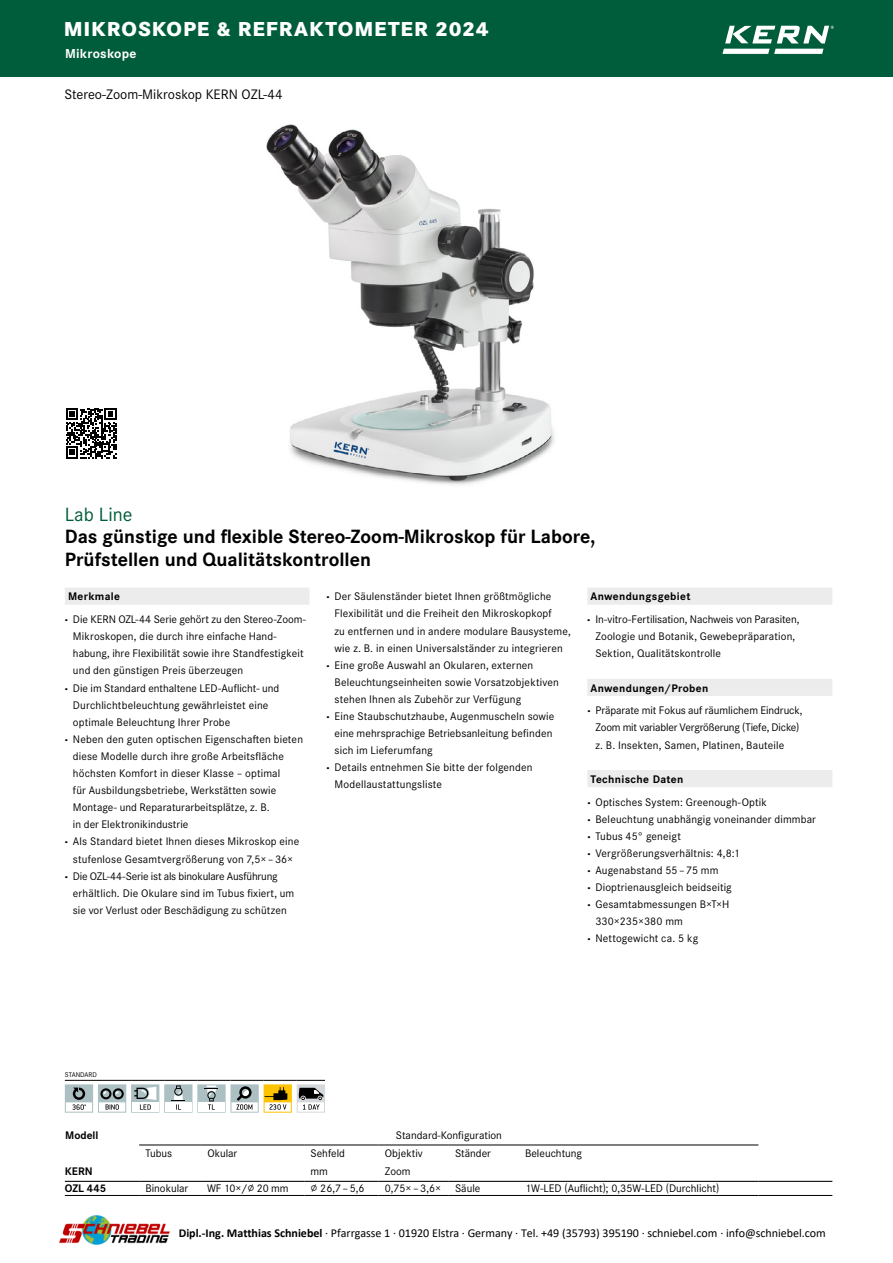
<style>
.page{position:relative;width:893px;height:1263px;background:#fff}
.page>*{position:absolute;margin:0;border:0;box-sizing:border-box;transform-origin:0 0}
.t1{font:800 21px "Corporate S Pro";letter-spacing:.045em;color:#fff}
.t2{font:700 19.95px/22.8px "Corporate S Pro";color:#000}
.t3{font:19.95px "Corporate S Pro";color:#005d3a}
.t4{font:14.25px "Corporate S Pro";color:#000}
.t5{font:700 13.5px "Corporate S Pro";letter-spacing:.015em;color:#fff}
.t6{font:12px "Calibri";letter-spacing:-.005em;color:#000}
.t7{font:12px "Corporate S Pro";letter-spacing:.01em;color:#000}
.t8{font:11.4px/22.8px "Corporate S Pro";letter-spacing:.01em;color:#000}
.t9{font:11.4px/22.8px "Corporate S Pro";letter-spacing:-.01em;color:#000}
.t10{font:11.4px "Corporate S Pro";letter-spacing:-.02em;color:#000}
.t11{font:700 11.4px "Corporate S Pro";color:#000}
.t12{font:7.2px "Corporate S Pro";color:#000}
.s1{font-weight:700}
.s2{font-weight:800}
</style>
<div class="page">
<img style="left:266px;top:124px;width:288px;height:361px">
<hr style="left:139px;top:1145px;width:62px;height:1px;background:#000">
<hr style="left:201px;top:1145px;width:103px;height:1px;background:#000">
<hr style="left:304px;top:1145px;width:75px;height:1px;background:#000">
<hr style="left:379px;top:1145px;width:70px;height:1px;background:#000">
<hr style="left:449px;top:1145px;width:70px;height:1px;background:#000">
<hr style="left:519px;top:1145px;width:239px;height:1px;background:#000">
<hr style="left:139px;top:1195px;width:62px;height:1px;background:#000">
<hr style="left:201px;top:1195px;width:103px;height:1px;background:#000">
<hr style="left:304px;top:1195px;width:75px;height:1px;background:#000">
<hr style="left:379px;top:1195px;width:70px;height:1px;background:#000">
<hr style="left:449px;top:1195px;width:70px;height:1px;background:#000">
<hr style="left:519px;top:1195px;width:239px;height:1px;background:#000">
<hr style="left:758px;top:1195px;width:74px;height:1px;background:#000">
<hr style="left:65px;top:1181px;width:74px;height:1px;background:#000">
<hr style="left:758px;top:1181px;width:74px;height:1px;background:#000">
<hr style="left:139px;top:1181px;width:62px;height:1px;background:#000">
<hr style="left:201px;top:1181px;width:103px;height:1px;background:#000">
<hr style="left:304px;top:1181px;width:75px;height:1px;background:#000">
<hr style="left:379px;top:1181px;width:70px;height:1px;background:#000">
<hr style="left:449px;top:1181px;width:70px;height:1px;background:#000">
<hr style="left:519px;top:1181px;width:239px;height:1px;background:#000">
<hr style="left:65px;top:1195px;width:74px;height:1px;background:#000">
<svg style="left:65px;top:1080px;width:260px;height:33px"></svg>
<div style="left:65px;top:588px;width:244px;height:17px;background:#ececec"></div>
<div style="left:587px;top:588px;width:245px;height:17px;background:#ececec"></div>
<div style="left:587px;top:679px;width:245px;height:17px;background:#ececec"></div>
<div style="left:587px;top:770px;width:245px;height:17px;background:#ececec"></div>
<svg style="left:66px;top:408px;width:50px;height:50px"></svg>
<div style="left:0;top:0;width:893px;height:76px;background:#005d3b"></div>
<svg style="left:722px;top:49px;width:101px;height:5px"></svg>
<svg style="left:725px;top:26px;width:109px;height:17px"></svg>
<img style="left:59px;top:1215px;width:111px;height:30px">
<h1 class="t1" style="left:64px;top:12px;width:426px">MIKROSKOPE &amp; REFRAKTOMETER 2024</h1>
<p class="t5" style="left:65px;top:43px;width:73px">Mikroskope</p>
<p class="t4" style="left:64px;top:84px;width:220px">Stereo-Zoom-Mikroskop KERN OZL-44</p>
<h2 class="t3" style="left:65px;top:499px;width:69px">Lab Line</h2>
<h2 class="t2" style="left:65px;top:524px;width:532px">Das günstige und flexible Stereo-Zoom-Mikroskop für Labore,<br>Prüfstellen und Qualitätskontrollen</h2>
<p class="t8" style="left:65px;top:584px;width:242px"><span class="s1">Merkmale<br></span><span class="s2">·</span> Die KERN OZL-44 Serie gehört zu den Stereo-Zoom-</p>
<p class="t8" style="left:73px;top:624px;width:205px">Mikroskopen, die durch ihre einfache Hand-</p>
<p class="t8" style="left:73px;top:641px;width:232px">habung, ihre Flexibilität sowie ihre Standfestigkeit</p>
<p class="t8" style="left:73px;top:658px;width:172px">und den günstigen Preis überzeugen</p>
<p class="t8" style="left:65px;top:675px;width:216px"><span class="s2">·</span> Die im Standard enthaltene LED-Auflicht- und</p>
<p class="t8" style="left:73px;top:693px;width:197px">Durchlichtbeleuchtung gewährleistet eine</p>
<p class="t8" style="left:73px;top:710px;width:159px">optimale Beleuchtung Ihrer Probe</p>
<p class="t8" style="left:65px;top:727px;width:240px"><span class="s2">·</span> Neben den guten optischen Eigenschaften bieten</p>
<p class="t8" style="left:73px;top:744px;width:212px">diese Modelle durch ihre große Arbeitsfläche</p>
<p class="t8" style="left:73px;top:761px;width:209px">höchsten Komfort in dieser Klasse – optimal</p>
<p class="t8" style="left:73px;top:778px;width:205px">für Ausbildungsbetriebe, Werkstätten sowie</p>
<p class="t8" style="left:73px;top:795px;width:198px">Montage- und Reparaturarbeitsplätze, z. B.</p>
<p class="t8" style="left:73px;top:812px;width:117px">in der Elektronikindustrie</p>
<p class="t8" style="left:65px;top:829px;width:236px"><span class="s2">·</span> Als Standard bietet Ihnen dieses Mikroskop eine</p>
<p class="t8" style="left:73px;top:846px;width:222px">stufenlose Gesamtvergrößerung von 7,5× – 36×</p>
<p class="t10" style="left:65px;top:868px;width:214px"><span class="s2">·</span> Die OZL-44-Serie ist als binokulare Ausführung</p>
<p class="t8" style="left:73px;top:881px;width:223px">erhältlich. Die Okulare sind im Tubus fixiert, um</p>
<p class="t8" style="left:73px;top:898px;width:215px">sie vor Verlust oder Beschädigung zu schützen</p>
<p class="t8" style="left:326px;top:584px;width:227px"><span class="s2">·</span> Der Säulenständer bietet Ihnen größtmögliche</p>
<p class="t8" style="left:335px;top:601px;width:219px">Flexibilität und die Freiheit den Mikroskopkopf</p>
<p class="t8" style="left:335px;top:618px;width:238px">zu entfernen und in andere modulare Bausysteme,</p>
<p class="t8" style="left:335px;top:636px;width:230px">wie z. B. in einen Universalständer zu integrieren</p>
<p class="t8" style="left:326px;top:653px;width:208px"><span class="s2">·</span> Eine große Auswahl an Okularen, externen</p>
<p class="t8" style="left:335px;top:670px;width:226px">Beleuchtungseinheiten sowie Vorsatzobjektiven</p>
<p class="t8" style="left:335px;top:687px;width:188px">stehen Ihnen als Zubehör zur Verfügung</p>
<p class="t8" style="left:326px;top:704px;width:229px"><span class="s2">·</span> Eine Staubschutzhaube, Augenmuscheln sowie</p>
<p class="t8" style="left:335px;top:721px;width:219px">eine mehrsprachige Betriebsanleitung befinden</p>
<p class="t8" style="left:335px;top:738px;width:100px">sich im Lieferumfang</p>
<p class="t8" style="left:326px;top:755px;width:208px"><span class="s2">·</span> Details entnehmen Sie bitte der folgenden</p>
<p class="t8" style="left:335px;top:772px;width:109px">Modellaustattungsliste</p>
<p class="t9" style="left:587px;top:584px;width:214px"><span class="s1">Anwendungsgebiet<br></span><span class="s2">·</span> In-vitro-Fertilisation, Nachweis von Parasiten,</p>
<p class="t8" style="left:595px;top:627px;width:201px;line-height:17.1px">Zoologie und Botanik, Gewebepräparation,<br>Sektion, Qualitätskontrolle</p>
<p class="t8" style="left:587px;top:675px;width:217px"><span class="s1">Anwendungen/Proben<br></span><span class="s2">·</span> Präparate mit Fokus auf räumlichem Eindruck,</p>
<p class="t9" style="left:595px;top:718px;width:205px;line-height:17.1px">Zoom mit variabler Vergrößerung (Tiefe, Dicke) z. B. Insekten, Samen, Platinen, Bauteile</p>
<p class="t8" style="left:587px;top:767px;width:181px"><span class="s1">Technische Daten<br></span><span class="s2">·</span> Optisches System: Greenough-Optik</p>
<p class="t8" style="left:587px;top:807px;width:230px"><span class="s2">·</span> Beleuchtung unabhängig voneinander dimmbar</p>
<p class="t8" style="left:587px;top:824px;width:95px"><span class="s2">·</span> Tubus 45° geneigt</p>
<p class="t8" style="left:587px;top:841px;width:154px"><span class="s2">·</span> Vergrößerungsverhältnis: 4,8:1</p>
<p class="t8" style="left:587px;top:858px;width:133px"><span class="s2">·</span> Augenabstand 55 – 75 mm</p>
<p class="t8" style="left:587px;top:875px;width:146px"><span class="s2">·</span> Dioptrienausgleich beidseitig</p>
<p class="t8" style="left:587px;top:892px;width:144px"><span class="s2">·</span> Gesamtabmessungen B×T×H</p>
<p class="t8" style="left:595px;top:909px;width:89px">330×235×380 mm</p>
<p class="t8" style="left:587px;top:926px;width:112px"><span class="s2">·</span> Nettogewicht ca. 5 kg</p>
<p class="t12" style="left:65px;top:1069px;width:34px">STANDARD</p>
<p class="t11" style="left:65px;top:1126px;width:35px">Modell</p>
<p class="t8" style="left:396px;top:1123px;width:108px">Standard-Konfiguration</p>
<p class="t8" style="left:145px;top:1141px;width:28px">Tubus</p>
<p class="t8" style="left:207px;top:1141px;width:32px">Okular</p>
<p class="t8" style="left:311px;top:1141px;width:36px">Sehfeld</p>
<p class="t8" style="left:385px;top:1143px;width:40px;line-height:18.1px">Objektiv<br>Zoom</p>
<p class="t8" style="left:455px;top:1141px;width:37px">Ständer</p>
<p class="t8" style="left:525px;top:1141px;width:58px">Beleuchtung</p>
<p class="t8" style="left:145px;top:1176px;width:44px">Binokular</p>
<p class="t8" style="left:455px;top:1176px;width:27px">Säule</p>
<p class="t8" style="left:525px;top:1176px;width:196px">1W-LED (Auflicht); 0,35W-LED (Durchlicht)</p>
<p class="t11" style="left:65px;top:1162px;width:29px">KERN</p>
<p class="t8" style="left:310px;top:1159px;width:19px">mm</p>
<p class="t11" style="left:65px;top:1179px;width:43px">OZL 445</p>
<p class="t8" style="left:207px;top:1176px;width:83px">WF 10×/∅ 20 mm</p>
<p class="t8" style="left:310px;top:1176px;width:56px">∅ 26,7 – 5,6</p>
<p class="t8" style="left:385px;top:1176px;width:58px">0,75× – 3,6×</p>
<p class="t6" style="left:179px;top:1228px;width:649px"><span class="s1">Dipl.-Ing. Matthias Schniebel</span> · Pfarrgasse 1 · 01920 Elstra · Germany · Tel. +49 (35793) 395190 · schniebel.com · info@schniebel.com</p>
<p class="t7" style="left:64px;top:1227px;width:660px">KERN &amp; SOHN GmbH · Ziegelei 1 · 72336 Balingen · Deutschland · Tel. +49 7433 9933 - 0 · www.kern-sohn.com · info@kern-sohn.com</p>
</div>
